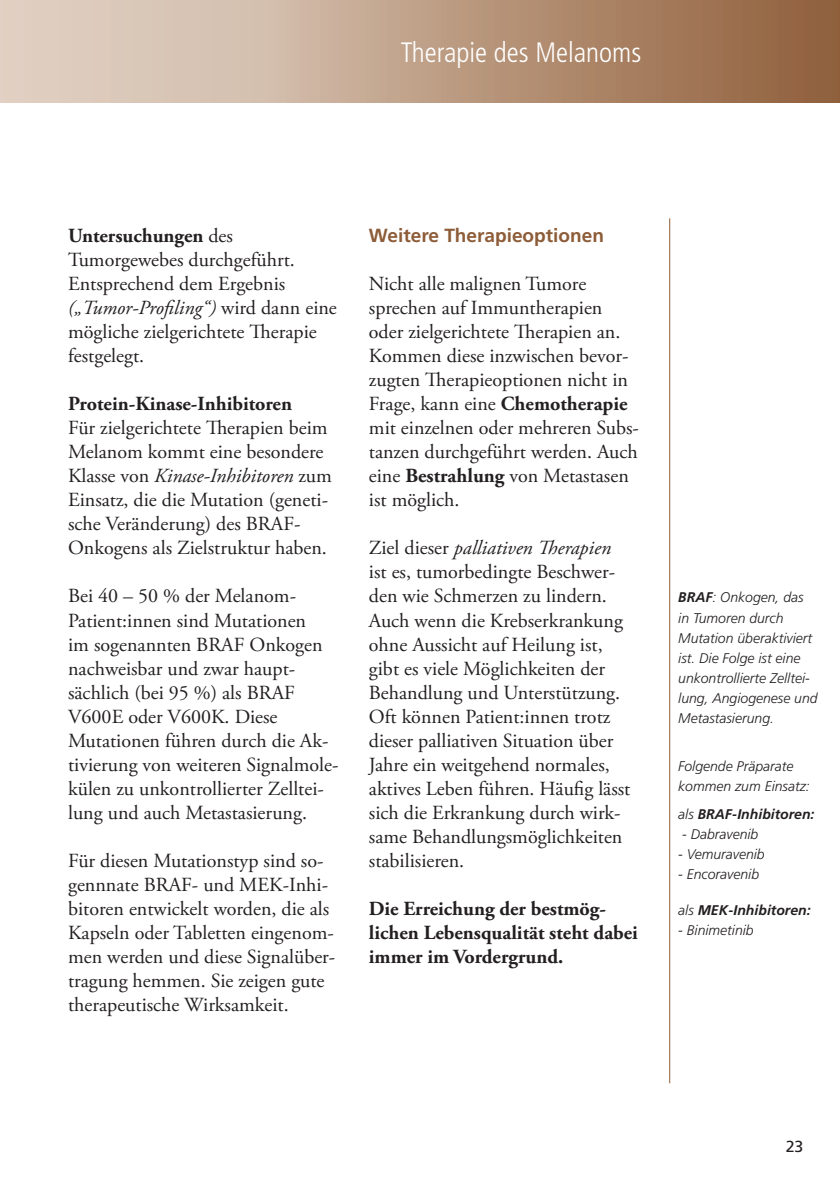
<style>
.page{position:relative;width:840px;height:1191px;background:#fff}
.page>*{position:absolute;margin:0;border:0;box-sizing:border-box;transform-origin:0 0}
.t1{font:300 condensed 28px "Frutiger LT Std";color:#fff}
.t2{font:20px/24px "Adobe Garamond Pro";color:#231f20}
.t3{font:700 20px/24px "Adobe Garamond Pro";color:#231f20}
.t4{font:700 19px "Frutiger LT Std";color:#8d5c38}
.t5{font:16px "Frutiger LT Std";color:#231f20}
.t6{font:italic 300 14px/20px "Frutiger LT Std";color:#231f20}
.t7{font:italic 700 14px "Frutiger LT Std";color:#231f20}
.s1{font-weight:700}
.s2{font-style:italic}
.s3{font-weight:300}
</style>
<div class="page">
<div style="left:0;top:0;width:839px;height:102px;background:linear-gradient(to right,#eaddd1,#92613d)"></div>
<hr style="left:668px;top:218px;width:1px;height:865px;background:#8d5c38">
<h1 class="t1" style="left:401px;top:36px;width:242px">Therapie des Melanoms</h1>
<p class="t2" style="left:68px;top:225px;width:270px"><span class="s1">Untersuchungen</span> des<br>Tumorgewebes durchgeführt.<br>Entsprechend dem Ergebnis <span class="s2">(„Tumor-Profiling“)</span> wird dann eine mögliche zielgerichtete Therapie festgelegt.</p>
<p class="t3" style="left:68px;top:392px;width:225px">Protein-Kinase-Inhibitoren</p>
<p class="t2" style="left:68px;top:417px;width:265px">Für zielgerichtete Therapien beim Melanom kommt eine besondere Klasse von <span class="s2">Kinase-Inhibitoren</span> zum Einsatz, die die Mutation (geneti&shy;sche Veränderung) des BRAF-Onkogens als Zielstruktur haben.</p>
<p class="t2" style="left:68px;top:585px;width:270px">Bei 40 – 50 % der Melanom-<br>Patient:innen sind Mutationen<br>im sogenannten BRAF Onkogen nachweisbar und zwar haupt&shy;sächlich (bei 95 %) als BRAF<br>V600E oder V600K. Diese<br>Mutationen führen durch die Ak&shy;tivierung von weiteren Signalmole&shy;külen zu unkontrollierter Zelltei&shy;lung und auch Metastasierung.</p>
<p class="t2" style="left:68px;top:849px;width:268px">Für diesen Mutationstyp sind so&shy;gennnate BRAF- und MEK-Inhi&shy;bitoren entwickelt worden, die als<br>Kapseln oder Tabletten eingenom&shy;men werden und diese Signalüber&shy;tragung hemmen. Sie zeigen gute therapeutische Wirksamkeit.</p>
<p class="t4" style="left:369px;top:225px;width:236px">Weitere Therapieoptionen</p>
<p class="t2" style="left:369px;top:273px;width:271px">Nicht alle malignen Tumore sprechen auf Immuntherapien oder zielgerichtete Therapien an.<br>Kommen diese inzwischen bevor&shy;zugten Therapieoptionen nicht in<br>Frage, kann eine <span class="s1">Chemotherapie </span>mit einzelnen oder mehreren Subs&shy;tanzen durchgeführt werden. Auch eine <span class="s1">Bestrahlung</span> von Metastasen ist möglich.</p>
<p class="t2" style="left:369px;top:537px;width:263px">Ziel dieser <span class="s2">palliativen Therapien </span>ist es, tumorbedingte Beschwer&shy;den wie Schmerzen zu lindern.<br>Auch wenn die Krebserkrankung ohne Aussicht auf Heilung ist, gibt es viele Möglichkeiten der<br>Behandlung und Unterstützung.<br>Oft können Patient:innen trotz dieser palliativen Situation über<br>Jahre ein weitgehend normales, aktives Leben führen. Häufig lässt sich die Erkrankung durch wirk&shy;same Behandlungsmöglichkeiten stabilisieren.</p>
<p class="t3" style="left:369px;top:896px;width:270px">Die Erreichung der bestmög&shy;lichen Lebensqualität steht dabei immer im Vordergrund.</p>
<p class="t6" style="left:677px;top:588px;width:141px"><span class="s1">BRAF</span>: Onkogen, das in Tumoren durch<br>Mutation überaktiviert ist. Die Folge ist eine unkontrollierte Zelltei&shy;lung, Angiogenese und<br>Metastasierung.</p>
<p class="t6" style="left:677px;top:756px;width:133px">Folgende Präparate kommen zum Einsatz:</p>
<p class="t7" style="left:677px;top:805px;width:138px"><span class="s3">als</span> BRAF-Inhibitoren:</p>
<p class="t6" style="left:681px;top:824px;width:78px">- Dabravenib</p>
<p class="t6" style="left:677px;top:844px;width:88px">- Vemuravenib</p>
<p class="t6" style="left:677px;top:864px;width:82px">- Encoravenib</p>
<p class="t7" style="left:677px;top:901px;width:134px"><span class="s3">als</span> MEK-Inhibitoren:</p>
<p class="t6" style="left:677px;top:920px;width:77px">- Binimetinib</p>
<p class="t5" style="left:785px;top:1136px;width:19px">23</p>
</div>
